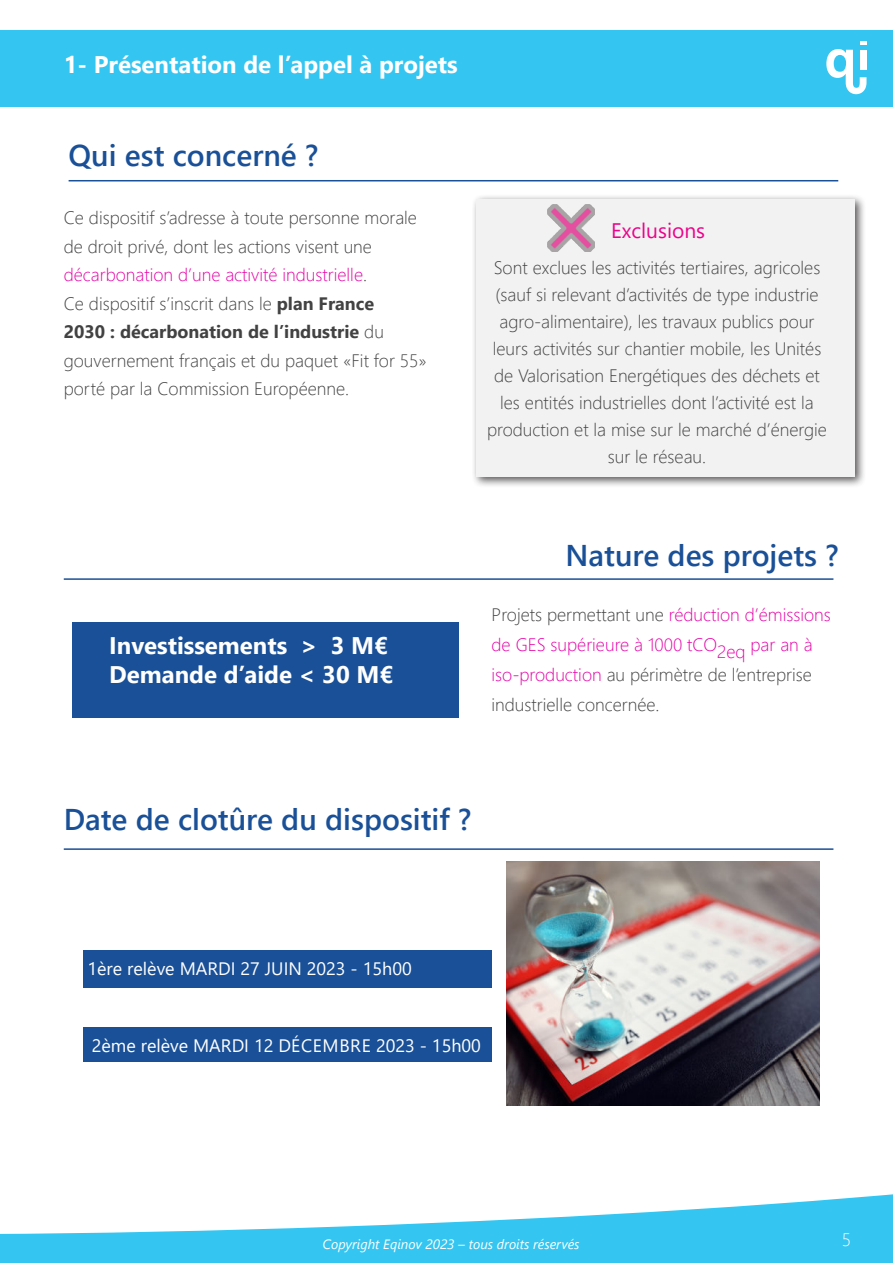
<style>
.page{position:relative;width:893px;height:1263px;background:#fff}
.page>*{position:absolute;margin:0;border:0;box-sizing:border-box;transform-origin:0 0}
.t1{font:600 30px "Segoe UI";color:#1a5097}
.t2{font:700 24px/28.8px "Segoe UI";color:#fff}
.t3{font:21px "Segoe UI";color:#ed028c}
.t4{font:300 18px/27px "Segoe UI";color:#424242}
.t5{font:18px "Segoe UI";color:#fff}
.t6{font:300 18px "Segoe UI";color:#fff}
.t7{font:italic 13.5px "Segoe UI";color:#fff}
.s1{color:#e500a8}
.s2{font-weight:700}
</style>
<div class="page">
<div style="left:0;top:1169px;width:893px;height:94px;background:#34c5f1"></div>
<svg style="left:0;top:1084px;width:893px;height:150px"></svg>
<div style="left:0;top:30px;width:893px;height:76px;background:#34c5f1"></div>
<svg style="left:826px;top:42px;width:40px;height:52px"></svg>
<div style="left:860px;top:50px;width:6px;height:20px;background:#fff"></div>
<div style="left:471px;top:194px;width:395px;height:294px;background:#231f20;opacity:.75"></div>
<div style="left:476px;top:199px;width:379px;height:278px;background:#f2f2f2"></div>
<img style="left:547px;top:205px;width:47px;height:47px">
<div style="left:83px;top:951px;width:409px;height:37px;background:#1a5097"></div>
<div style="left:83px;top:1027px;width:409px;height:34px;background:#1a5097"></div>
<div style="left:72px;top:622px;width:387px;height:95px;background:#1a5097"></div>
<img style="left:507px;top:861px;width:312px;height:245px">
<hr style="left:69px;top:180px;width:769px;height:1px;background:#1a5097">
<hr style="left:64px;top:578px;width:769px;height:2px;background:#1a5097">
<hr style="left:64px;top:848px;width:769px;height:2px;background:#1a5097">
<h2 class="t2" style="left:64px;top:48px;width:395px">1- Présentation de l’appel à projets</h2>
<h1 class="t1" style="left:69px;top:144px;width:251px">Qui est concerné ?</h1>
<p class="t4" style="left:64px;top:205px;width:364px;line-height:28.5px">Ce dispositif s’adresse à toute personne morale de droit privé, dont les actions visent une <span class="s1">décarbonation d’une activité industrielle</span>.<br>Ce dispositif s’inscrit dans le <span class="s2">plan France<br>2030 : décarbonation de l’industrie</span> du gouvernement français et du paquet «Fit for 55» porté par la Commission Européenne.</p>
<h2 class="t2" style="left:109px;top:629px;width:285px">Investissements &gt; 3 M€<br>Demande d’aide &lt; 30 M€</h2>
<p class="t3" style="left:611px;top:223px;width:96px">Exclusions</p>
<p class="t4" style="left:487px;top:256px;width:341px;text-align:center">Sont exclues les activités tertiaires, agricoles (sauf si relevant d’activités de type industrie agro-alimentaire), les travaux publics pour leurs activités sur chantier mobile, les Unités de Valorisation Energétiques des déchets et les entités industrielles dont l’activité est la production et la mise sur le marché d’énergie sur le réseau.</p>
<h1 class="t1" style="left:566px;top:543px;width:275px">Nature des projets ?</h1>
<p class="t4" style="left:492px;top:601px;width:341px;line-height:30px">Projets permettant une <span class="s1">réduction d’émissions de GES supérieure à 1000 tCO2eq par an à iso-production</span> au périmètre de l’entreprise industrielle concernée.</p>
<h1 class="t1" style="left:64px;top:807px;width:409px">Date de clotûre du dispositif ?</h1>
<p class="t5" style="left:88px;top:961px;width:326px">1ère relève MARDI 27 JUIN 2023 - 15h00</p>
<p class="t5" style="left:92px;top:1038px;width:391px">2ème relève MARDI 12 DÉCEMBRE 2023 - 15h00</p>
<p class="t7" style="left:323px;top:1239px;width:258px">Copyright Eqinov 2023 – tous droits réservés</p>
<p class="t6" style="left:842px;top:1233px;width:11px">5</p>
</div>
